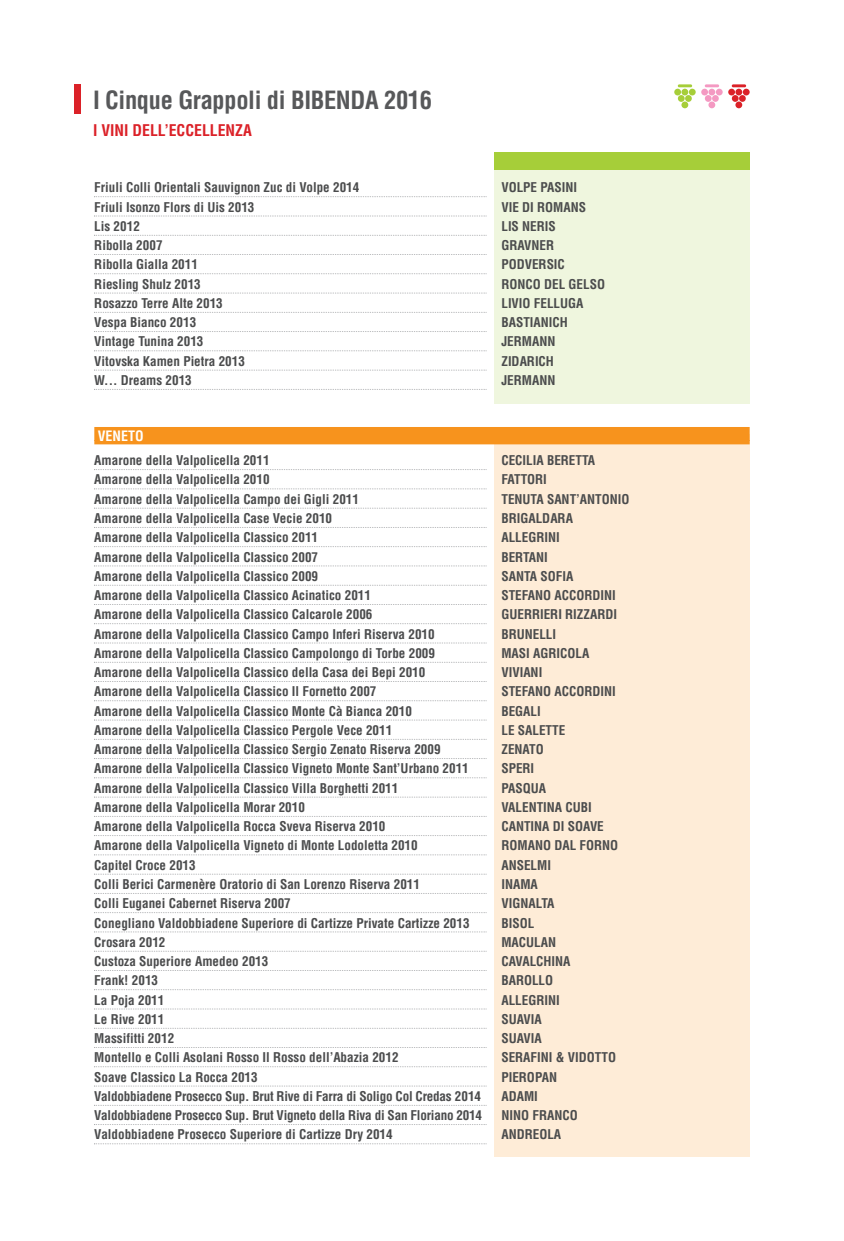
<style>
.page{position:relative;width:844px;height:1241px;background:#fff}
.page>*{position:absolute;margin:0;border:0;box-sizing:border-box;transform-origin:0 0}
.t1{font:700 condensed 24.5px "Helvetica";letter-spacing:-.015em;color:#57585a}
.t2{font:700 condensed 15.75px "Helvetica";color:#db2128}
.t3{font:700 condensed 14px "Helvetica";color:#fff}
.t4{font:700 condensed 13.12px "Helvetica";color:#4b4c4d}
</style>
<div class="page">
<div style="left:494px;top:165px;width:255px;height:239px;background:#eff6de"></div>
<div style="left:494px;top:434px;width:255px;height:722px;background:#feecd7"></div>
<svg style="left:728px;top:84px;width:21px;height:24px"></svg>
<svg style="left:701px;top:84px;width:21px;height:24px"></svg>
<svg style="left:674px;top:84px;width:21px;height:24px"></svg>
<svg style="left:94px;top:196px;width:392px;height:1px"></svg>
<svg style="left:94px;top:215px;width:392px;height:1px"></svg>
<svg style="left:94px;top:235px;width:392px;height:1px"></svg>
<svg style="left:94px;top:254px;width:392px;height:1px"></svg>
<svg style="left:94px;top:273px;width:392px;height:1px"></svg>
<svg style="left:94px;top:292px;width:392px;height:1px"></svg>
<svg style="left:94px;top:312px;width:392px;height:1px"></svg>
<svg style="left:94px;top:331px;width:392px;height:1px"></svg>
<svg style="left:94px;top:350px;width:392px;height:1px"></svg>
<svg style="left:94px;top:369px;width:391px;height:1px"></svg>
<svg style="left:94px;top:389px;width:392px;height:1px"></svg>
<div style="left:94px;top:427px;width:655px;height:14px;background:#f7931d"></div>
<hr style="left:94px;top:440px;width:655px;height:4px;background:#f7931d">
<svg style="left:94px;top:469px;width:392px;height:1px"></svg>
<svg style="left:94px;top:488px;width:392px;height:1px"></svg>
<svg style="left:94px;top:507px;width:391px;height:1px"></svg>
<svg style="left:94px;top:527px;width:392px;height:1px"></svg>
<svg style="left:94px;top:546px;width:392px;height:1px"></svg>
<svg style="left:94px;top:565px;width:392px;height:1px"></svg>
<svg style="left:94px;top:584px;width:391px;height:1px"></svg>
<svg style="left:94px;top:604px;width:392px;height:1px"></svg>
<svg style="left:94px;top:623px;width:392px;height:1px"></svg>
<svg style="left:94px;top:642px;width:392px;height:1px"></svg>
<svg style="left:94px;top:661px;width:386px;height:1px"></svg>
<svg style="left:94px;top:681px;width:392px;height:1px"></svg>
<svg style="left:94px;top:700px;width:392px;height:1px"></svg>
<svg style="left:94px;top:719px;width:392px;height:1px"></svg>
<svg style="left:94px;top:758px;width:392px;height:1px"></svg>
<svg style="left:94px;top:777px;width:392px;height:1px"></svg>
<svg style="left:94px;top:796px;width:391px;height:1px"></svg>
<svg style="left:94px;top:835px;width:392px;height:1px"></svg>
<svg style="left:94px;top:854px;width:392px;height:1px"></svg>
<svg style="left:94px;top:873px;width:391px;height:1px"></svg>
<svg style="left:94px;top:912px;width:392px;height:1px"></svg>
<svg style="left:94px;top:931px;width:392px;height:1px"></svg>
<svg style="left:94px;top:950px;width:391px;height:1px"></svg>
<svg style="left:94px;top:989px;width:392px;height:1px"></svg>
<svg style="left:94px;top:1008px;width:392px;height:1px"></svg>
<svg style="left:94px;top:1027px;width:386px;height:1px"></svg>
<svg style="left:94px;top:1066px;width:392px;height:1px"></svg>
<svg style="left:94px;top:1085px;width:392px;height:1px"></svg>
<svg style="left:94px;top:1143px;width:392px;height:1px"></svg>
<div style="left:494px;top:153px;width:255px;height:17px;background:#a6ce39"></div>
<div style="left:74px;top:84px;width:7px;height:30px;background:#db2128"></div>
<h1 class="t1" style="left:93px;top:87px;width:340px">I Cinque Grappoli di BIBENDA 2016</h1>
<p class="t2" style="left:93px;top:121px;width:160px">I VINI DELL’ECCELLENZA</p>
<p class="t4" style="left:94px;top:180px;width:266px">Friuli Colli Orientali Sauvignon Zuc di Volpe 2014</p>
<p class="t4" style="left:501px;top:180px;width:77px">VOLPE PASINI</p>
<p class="t4" style="left:94px;top:199px;width:162px">Friuli Isonzo Flors di Uis 2013</p>
<p class="t4" style="left:501px;top:199px;width:86px">VIE DI ROMANS</p>
<p class="t4" style="left:94px;top:218px;width:47px">Lis 2012</p>
<p class="t4" style="left:501px;top:218px;width:56px">LIS NERIS</p>
<p class="t4" style="left:94px;top:238px;width:70px">Ribolla 2007</p>
<p class="t4" style="left:501px;top:238px;width:54px">GRAVNER</p>
<p class="t4" style="left:94px;top:257px;width:105px">Ribolla Gialla 2011</p>
<p class="t4" style="left:501px;top:257px;width:65px">PODVERSIC</p>
<p class="t4" style="left:94px;top:276px;width:108px">Riesling Shulz 2013</p>
<p class="t4" style="left:501px;top:276px;width:105px">RONCO DEL GELSO</p>
<p class="t4" style="left:94px;top:295px;width:130px">Rosazzo Terre Alte 2013</p>
<p class="t4" style="left:501px;top:295px;width:84px">LIVIO FELLUGA</p>
<p class="t4" style="left:94px;top:315px;width:103px">Vespa Bianco 2013</p>
<p class="t4" style="left:501px;top:315px;width:68px">BASTIANICH</p>
<p class="t4" style="left:94px;top:334px;width:111px">Vintage Tunina 2013</p>
<p class="t4" style="left:501px;top:334px;width:55px">JERMANN</p>
<p class="t4" style="left:94px;top:353px;width:152px">Vitovska Kamen Pietra 2013</p>
<p class="t4" style="left:501px;top:353px;width:54px">ZIDARICH</p>
<p class="t4" style="left:94px;top:372px;width:99px">W... Dreams 2013</p>
<p class="t4" style="left:501px;top:372px;width:55px">JERMANN</p>
<p class="t3" style="left:98px;top:428px;width:47px">VENETO</p>
<p class="t4" style="left:94px;top:453px;width:177px">Amarone della Valpolicella 2011</p>
<p class="t4" style="left:501px;top:453px;width:95px">CECILIA BERETTA</p>
<p class="t4" style="left:94px;top:472px;width:177px">Amarone della Valpolicella 2010</p>
<p class="t4" style="left:501px;top:472px;width:47px">FATTORI</p>
<p class="t4" style="left:94px;top:491px;width:266px">Amarone della Valpolicella Campo dei Gigli 2011</p>
<p class="t4" style="left:501px;top:491px;width:129px">TENUTA SANT’ANTONIO</p>
<p class="t4" style="left:94px;top:510px;width:239px">Amarone della Valpolicella Case Vecie 2010</p>
<p class="t4" style="left:501px;top:510px;width:73px">BRIGALDARA</p>
<p class="t4" style="left:94px;top:530px;width:225px">Amarone della Valpolicella Classico 2011</p>
<p class="t4" style="left:501px;top:530px;width:60px">ALLEGRINI</p>
<p class="t4" style="left:94px;top:549px;width:225px">Amarone della Valpolicella Classico 2007</p>
<p class="t4" style="left:501px;top:549px;width:48px">BERTANI</p>
<p class="t4" style="left:94px;top:568px;width:225px">Amarone della Valpolicella Classico 2009</p>
<p class="t4" style="left:501px;top:568px;width:73px">SANTA SOFIA</p>
<p class="t4" style="left:94px;top:587px;width:278px">Amarone della Valpolicella Classico Acinatico 2011</p>
<p class="t4" style="left:501px;top:587px;width:116px">STEFANO ACCORDINI</p>
<p class="t4" style="left:94px;top:607px;width:279px">Amarone della Valpolicella Classico Calcarole 2006</p>
<p class="t4" style="left:501px;top:607px;width:117px">GUERRIERI RIZZARDI</p>
<p class="t4" style="left:94px;top:626px;width:342px">Amarone della Valpolicella Classico Campo Inferi Riserva 2010</p>
<p class="t4" style="left:501px;top:626px;width:56px">BRUNELLI</p>
<p class="t4" style="left:94px;top:645px;width:342px">Amarone della Valpolicella Classico Campolongo di Torbe 2009</p>
<p class="t4" style="left:501px;top:645px;width:89px">MASI AGRICOLA</p>
<p class="t4" style="left:94px;top:664px;width:332px">Amarone della Valpolicella Classico della Casa dei Bepi 2010</p>
<p class="t4" style="left:501px;top:664px;width:42px">VIVIANI</p>
<p class="t4" style="left:94px;top:684px;width:283px">Amarone della Valpolicella Classico Il Fornetto 2007</p>
<p class="t4" style="left:501px;top:684px;width:116px">STEFANO ACCORDINI</p>
<p class="t4" style="left:94px;top:703px;width:319px">Amarone della Valpolicella Classico Monte Cà Bianca 2010</p>
<p class="t4" style="left:501px;top:703px;width:41px">BEGALI</p>
<p class="t4" style="left:94px;top:722px;width:299px">Amarone della Valpolicella Classico Pergole Vece 2011</p>
<p class="t4" style="left:501px;top:722px;width:65px">LE SALETTE</p>
<p class="t4" style="left:94px;top:741px;width:348px">Amarone della Valpolicella Classico Sergio Zenato Riserva 2009</p>
<p class="t4" style="left:501px;top:741px;width:44px">ZENATO</p>
<p class="t4" style="left:94px;top:761px;width:376px">Amarone della Valpolicella Classico Vigneto Monte Sant’Urbano 2011</p>
<p class="t4" style="left:501px;top:761px;width:34px">SPERI</p>
<p class="t4" style="left:94px;top:780px;width:305px">Amarone della Valpolicella Classico Villa Borghetti 2011</p>
<p class="t4" style="left:501px;top:780px;width:46px">PASQUA</p>
<p class="t4" style="left:94px;top:799px;width:212px">Amarone della Valpolicella Morar 2010</p>
<p class="t4" style="left:501px;top:799px;width:92px">VALENTINA CUBI</p>
<p class="t4" style="left:94px;top:818px;width:292px">Amarone della Valpolicella Rocca Sveva Riserva 2010</p>
<p class="t4" style="left:501px;top:818px;width:104px">CANTINA DI SOAVE</p>
<p class="t4" style="left:94px;top:838px;width:325px">Amarone della Valpolicella Vigneto di Monte Lodoletta 2010</p>
<p class="t4" style="left:501px;top:838px;width:118px">ROMANO DAL FORNO</p>
<p class="t4" style="left:94px;top:857px;width:103px">Capitel Croce 2013</p>
<p class="t4" style="left:501px;top:857px;width:51px">ANSELMI</p>
<p class="t4" style="left:94px;top:876px;width:327px">Colli Berici Carmenère Oratorio di San Lorenzo Riserva 2011</p>
<p class="t4" style="left:501px;top:876px;width:38px">INAMA</p>
<p class="t4" style="left:94px;top:895px;width:198px">Colli Euganei Cabernet Riserva 2007</p>
<p class="t4" style="left:501px;top:895px;width:55px">VIGNALTA</p>
<p class="t4" style="left:94px;top:915px;width:376px">Conegliano Valdobbiadene Superiore di Cartizze Private Cartizze 2013</p>
<p class="t4" style="left:501px;top:915px;width:34px">BISOL</p>
<p class="t4" style="left:94px;top:934px;width:73px">Crosara 2012</p>
<p class="t4" style="left:501px;top:934px;width:56px">MACULAN</p>
<p class="t4" style="left:94px;top:953px;width:175px">Custoza Superiore Amedeo 2013</p>
<p class="t4" style="left:501px;top:953px;width:71px">CAVALCHINA</p>
<p class="t4" style="left:94px;top:972px;width:65px">Frank! 2013</p>
<p class="t4" style="left:501px;top:972px;width:53px">BAROLLO</p>
<p class="t4" style="left:94px;top:992px;width:72px">La Poja 2011</p>
<p class="t4" style="left:501px;top:992px;width:60px">ALLEGRINI</p>
<p class="t4" style="left:94px;top:1011px;width:71px">Le Rive 2011</p>
<p class="t4" style="left:501px;top:1011px;width:42px">SUAVIA</p>
<p class="t4" style="left:94px;top:1030px;width:81px">Massifitti 2012</p>
<p class="t4" style="left:501px;top:1030px;width:42px">SUAVIA</p>
<p class="t4" style="left:94px;top:1049px;width:306px">Montello e Colli Asolani Rosso Il Rosso dell’Abazia 2012</p>
<p class="t4" style="left:501px;top:1049px;width:116px">SERAFINI &amp; VIDOTTO</p>
<p class="t4" style="left:94px;top:1069px;width:165px">Soave Classico La Rocca 2013</p>
<p class="t4" style="left:501px;top:1069px;width:57px">PIEROPAN</p>
<p class="t4" style="left:94px;top:1088px;width:388px">Valdobbiadene Prosecco Sup. Brut Rive di Farra di Soligo Col Credas 2014</p>
<p class="t4" style="left:501px;top:1088px;width:38px">ADAMI</p>
<p class="t4" style="left:94px;top:1107px;width:389px">Valdobbiadene Prosecco Sup. Brut Vigneto della Riva di San Floriano 2014</p>
<p class="t4" style="left:501px;top:1107px;width:78px">NINO FRANCO</p>
<p class="t4" style="left:94px;top:1126px;width:300px">Valdobbiadene Prosecco Superiore di Cartizze Dry 2014</p>
<p class="t4" style="left:501px;top:1126px;width:61px">ANDREOLA</p>
</div>
